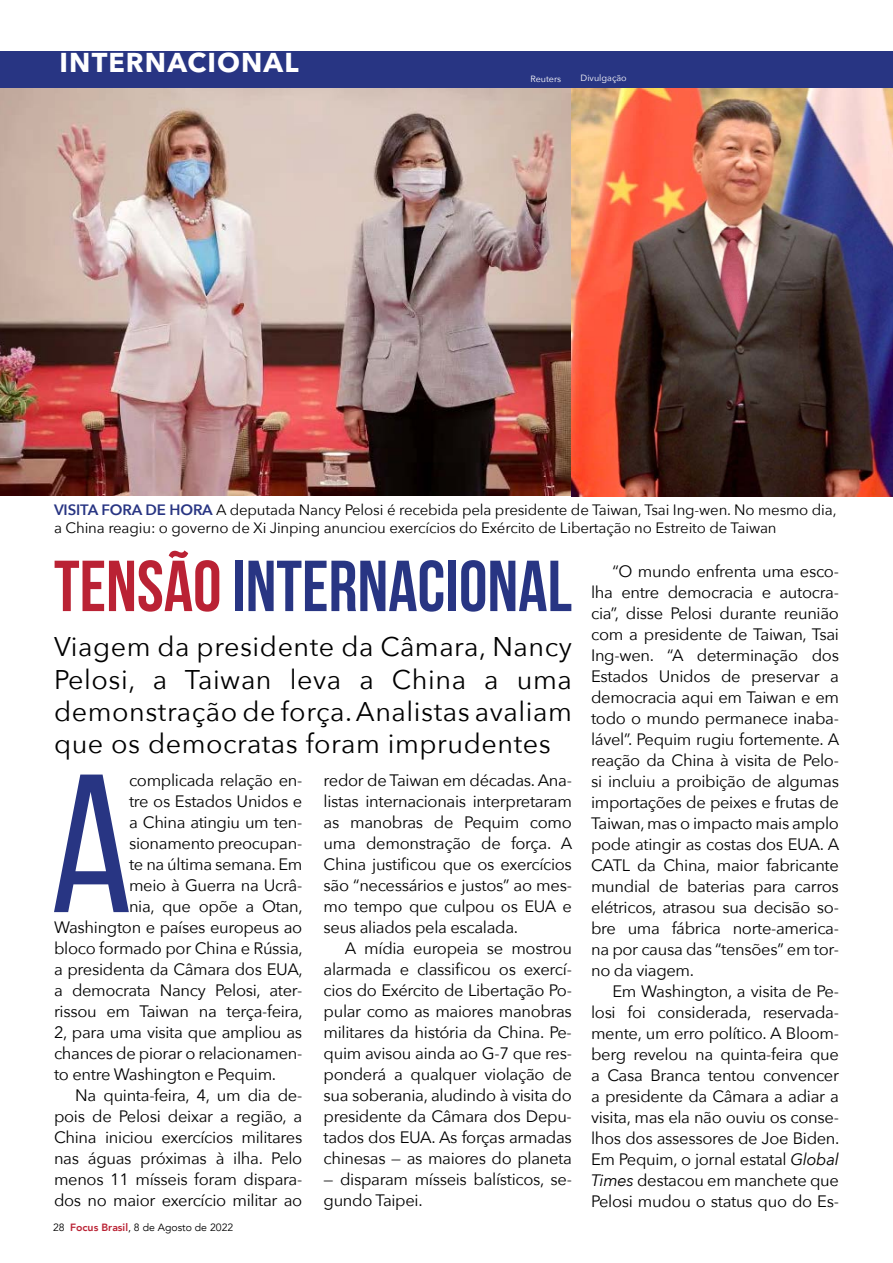
<style>
.page{position:relative;width:893px;height:1263px;background:#fff}
.page>*{position:absolute;margin:0;border:0;box-sizing:border-box;transform-origin:0 0}
.t1{font:196.5px "Bebas Neue";color:#283583}
.t2{font:700 72px "Bebas Neue";color:#283583}
.t3{font:27px/32.4px "Avenir Next";letter-spacing:.02em;color:#000;text-align:justify}
.t4{font:700 27px "Avenir Next LT Pro";letter-spacing:.04em;color:#fff}
.t5{font:16.5px/21px "Avenir Next";letter-spacing:-.02em;color:#000;text-align:justify}
.t6{font:15px/18px "Avenir Next";letter-spacing:-.01em;color:#000}
.t7{font:10.5px "Avenir";color:#000}
.t8{font:9px "Avenir Next";color:#fff}
.s1{font-weight:600;color:#283583}
.s2{color:#ba2234}
.s3{font-style:italic}
.s4{font-weight:800;color:#ba2234}
</style>
<div class="page">
<img style="left:0;top:87px;width:893px;height:409px">
<div style="left:0;top:51px;width:893px;height:36px;background:#283583"></div>
<h3 class="t4" style="left:60px;top:46px;width:240px">INTERNACIONAL</h3>
<p class="t8" style="left:530px;top:71px;width:32px">Reuters</p>
<p class="t8" style="left:581px;top:71px;width:48px">Divulgação</p>
<p class="t6" style="left:54px;top:500px;width:784px"><span class="s1">VISITA FORA DE HORA</span> A deputada Nancy Pelosi é recebida pela presidente de Taiwan, Tsai Ing-wen. No mesmo dia, a China reagiu: o governo de Xi Jinping anunciou exercícios do Exército de Libertação no Estreito de Taiwan</p>
<h2 class="t2" style="left:54px;top:547px;width:519px"><span class="s2">TENSÃO</span> INTERNACIONAL</h2>
<h3 class="t3" style="left:54px;top:629px;width:519px">Viagem da presidente da Câmara, Nancy Pelosi, a Taiwan leva a China a uma demonstração de força. Analistas avaliam que os democratas foram imprudentes</h3>
<p class="t5" style="left:591px;top:560px;width:250px;text-indent:21px">“O mundo enfrenta uma esco&shy;lha entre democracia e autocra&shy;cia”, disse Pelosi durante reunião com a presidente de Taiwan, Tsai Ing-wen. “A determinação dos Estados Unidos de preservar a democracia aqui em Taiwan e em todo o mundo permanece inaba&shy;lável”. Pequim rugiu fortemente. A reação da China à visita de Pelo&shy;si incluiu a proibição de algumas importações de peixes e frutas de Taiwan, mas o impacto mais amplo pode atingir as costas dos EUA. A CATL da China, maior fabricante mundial de baterias para carros elétricos, atrasou sua decisão so&shy;bre uma fábrica norte-america&shy;na por causa das “tensões” em tor&shy;no da viagem.</p>
<p class="t5" style="left:591px;top:980px;width:250px;text-indent:21px">Em Washington, a visita de Pe&shy;losi foi considerada, reservada&shy;mente, um erro político. A Bloom&shy;berg revelou na quinta-feira que a Casa Branca tentou convencer a presidente da Câmara a adiar a visita, mas ela não ouviu os conse&shy;lhos dos assessores de Joe Biden.<br>Em Pequim, o jornal estatal <span class="s3">Global Times</span> destacou em manchete que Pelosi mudou o status quo do Es-</p>
<h1 class="t1" style="left:50px;top:738px;width:84px">A</h1>
<p class="t5" style="left:129px;top:769px;width:175px">complicada relação en-</p>
<p class="t5" style="left:324px;top:769px;width:250px">redor de Taiwan em décadas. Ana&shy;listas internacionais interpretaram as manobras de Pequim como uma demonstração de força. A China justificou que os exercícios são “necessários e justos” ao mes&shy;mo tempo que culpou os EUA e seus aliados pela escalada.</p>
<p class="t5" style="left:324px;top:937px;width:250px;text-indent:21px">A mídia europeia se mostrou alarmada e classificou os exercí&shy;cios do Exército de Libertação Po&shy;pular como as maiores manobras militares da história da China. Pe&shy;quim avisou ainda ao G-7 que res&shy;ponderá a qualquer violação de sua soberania, aludindo à visita do presidente da Câmara dos Depu&shy;tados dos EUA. As forças armadas chinesas — as maiores do planeta</p>
<p class="t5" style="left:324px;top:1168px;width:250px">— disparam mísseis balísticos, se&shy;gundo Taipei.</p>
<p class="t5" style="left:129px;top:790px;width:175px">tre os Estados Unidos e</p>
<p class="t5" style="left:129px;top:811px;width:175px">a China atingiu um ten-</p>
<p class="t5" style="left:129px;top:832px;width:175px">sionamento preocupan-</p>
<p class="t5" style="left:129px;top:853px;width:175px">te na última semana. Em</p>
<p class="t5" style="left:129px;top:874px;width:175px">meio à Guerra na Ucrâ-</p>
<p class="t5" style="left:129px;top:895px;width:175px">nia, que opõe a Otan,</p>
<p class="t5" style="left:54px;top:916px;width:250px">Washington e países europeus ao</p>
<p class="t5" style="left:54px;top:937px;width:250px">bloco formado por China e Rússia,</p>
<p class="t5" style="left:54px;top:958px;width:250px">a presidenta da Câmara dos EUA,</p>
<p class="t5" style="left:54px;top:979px;width:250px">a democrata Nancy Pelosi, ater-</p>
<p class="t5" style="left:54px;top:1000px;width:250px">rissou em Taiwan na terça-feira,</p>
<p class="t5" style="left:54px;top:1021px;width:250px">2, para uma visita que ampliou as</p>
<p class="t5" style="left:54px;top:1042px;width:250px">chances de piorar o relacionamen-</p>
<p class="t5" style="left:54px;top:1063px;width:224px">to entre Washington e Pequim.</p>
<p class="t5" style="left:75px;top:1084px;width:229px">Na quinta-feira, 4, um dia de-</p>
<p class="t5" style="left:54px;top:1105px;width:250px">pois de Pelosi deixar a região, a</p>
<p class="t5" style="left:54px;top:1126px;width:250px">China iniciou exercícios militares</p>
<p class="t5" style="left:54px;top:1147px;width:250px">nas águas próximas à ilha. Pelo</p>
<p class="t5" style="left:54px;top:1168px;width:250px">menos 11 mísseis foram dispara-</p>
<p class="t5" style="left:54px;top:1189px;width:250px">dos no maior exercício militar ao</p>
<p class="t7" style="left:53px;top:1221px;width:182px">28 <span class="s4">Focus Brasil</span>, 8 de Agosto de 2022</p>
</div>
